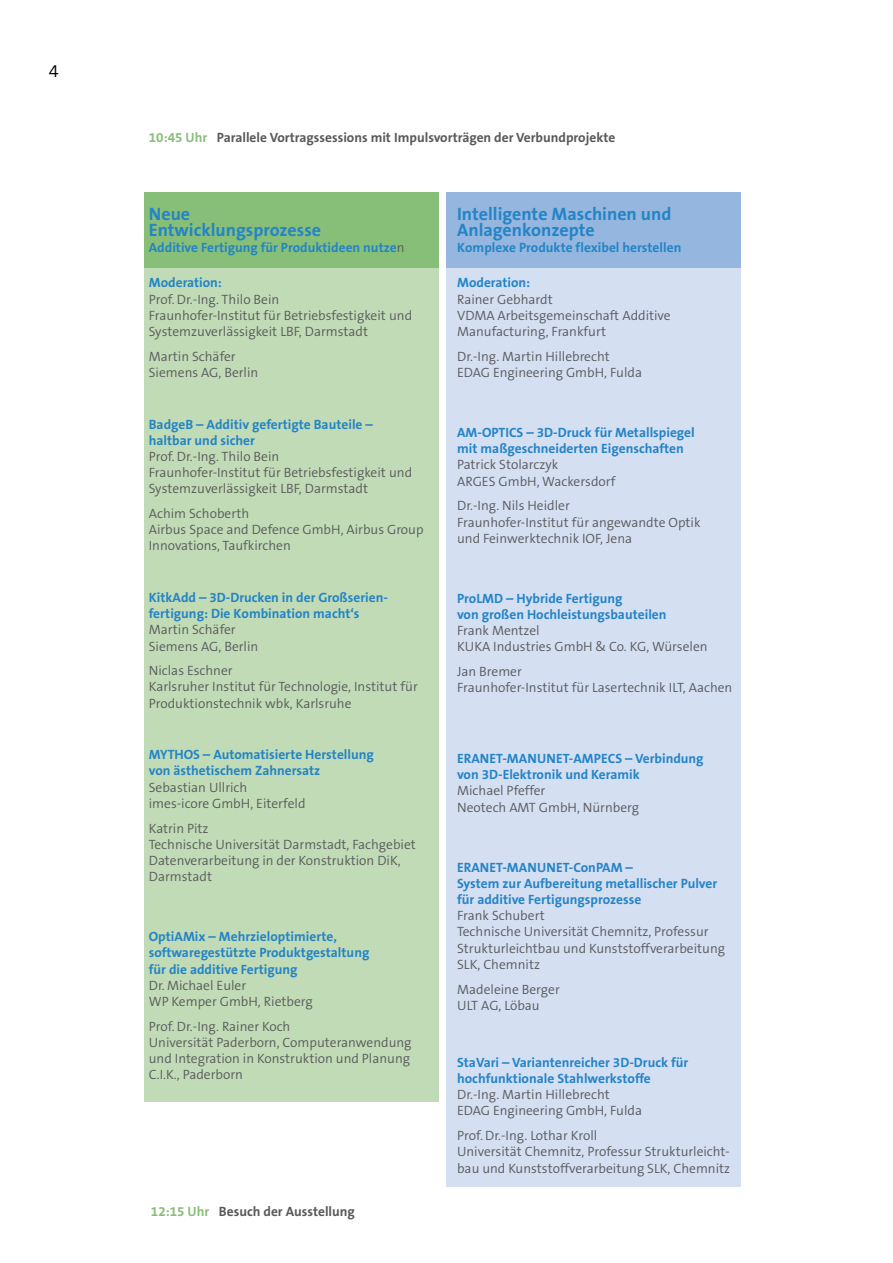
<style>
.page{position:relative;width:893px;height:1263px;background:#fff}
.page>*{position:absolute;margin:0;border:0;box-sizing:border-box;transform-origin:0 0}
.t1{font:700 18px/16.2px "The Sans B7";color:#2484c6}
.t2{font:300 18px "The Sans B4";color:#000}
.t3{font:300 13.5px/16.2px "The Sans B4";color:#58595b}
.t4{font:700 13.5px/16.2px "The Sans B7";color:#2484c6}
.t5{font:700 13.5px "The Sans B7";color:#58595b}
.s1{color:#87bf79}
.s2{font-family:"The Sans B4";font-weight:300;color:#58595b}
</style>
<div class="page">
<div style="left:145px;top:193px;width:294px;height:75px;background:#87bf79"></div>
<div style="left:446px;top:193px;width:295px;height:75px;background:#95b6df"></div>
<div style="left:145px;top:268px;width:294px;height:834px;background:#c1dbb6"></div>
<div style="left:446px;top:268px;width:295px;height:918px;background:#d4dff2"></div>
<h1 class="t2" style="left:49px;top:61px;width:11px">4</h1>
<p class="t5" style="left:149px;top:130px;width:468px"><span class="s1">10:45 Uhr</span> Parallele Vortragssessions mit Impulsvorträgen der Verbundprojekte</p>
<h1 class="t1" style="left:149px;top:206px;width:174px">Neue<br>Entwicklungsprozesse</h1>
<p class="t4" style="left:149px;top:240px;width:257px">Additive Fertigung für Produktideen nutze<span class="s2">n</span></p>
<p class="t4" style="left:149px;top:275px;width:75px">Moderation:</p>
<p class="t3" style="left:149px;top:292px;width:265px">Prof. Dr.-Ing. Thilo Bein<br>Fraunhofer-Institut für Betriebsfestigkeit und<br>Systemzuverlässigkeit LBF, Darmstadt</p>
<p class="t3" style="left:149px;top:349px;width:111px">Martin Schäfer<br>Siemens AG, Berlin</p>
<p class="t4" style="left:149px;top:416px;width:226px">BadgeB – Additiv gefertigte Bauteile – haltbar und sicher</p>
<p class="t3" style="left:149px;top:449px;width:265px">Prof. Dr.-Ing. Thilo Bein<br>Fraunhofer-Institut für Betriebsfestigkeit und<br>Systemzuverlässigkeit LBF, Darmstadt</p>
<p class="t3" style="left:149px;top:506px;width:276px">Achim Schoberth<br>Airbus Space and Defence GmbH, Airbus Group<br>Innovations, Taufkirchen</p>
<p class="t4" style="left:149px;top:590px;width:239px">KitkAdd – 3D-Drucken in der Großserien&shy;fertigung: Die Kombination macht‘s</p>
<p class="t3" style="left:149px;top:622px;width:111px">Martin Schäfer<br>Siemens AG, Berlin</p>
<p class="t3" style="left:149px;top:663px;width:270px">Niclas Eschner<br>Karlsruher Institut für Technologie, Institut für<br>Produktionstechnik wbk, Karlsruhe</p>
<p class="t4" style="left:149px;top:747px;width:227px">MYTHOS – Automatisierte Herstellung von ästhetischem Zahnersatz</p>
<p class="t3" style="left:149px;top:779px;width:158px">Sebastian Ullrich imes-icore GmbH, Eiterfeld</p>
<p class="t3" style="left:149px;top:820px;width:269px">Katrin Pitz<br>Technische Universität Darmstadt, Fachgebiet<br>Datenverarbeitung in der Konstruktion DiK,<br>Darmstadt</p>
<p class="t4" style="left:149px;top:929px;width:222px">OptiAMix – Mehrzieloptimierte, softwaregestützte Produktgestaltung für die additive Fertigung</p>
<p class="t3" style="left:149px;top:978px;width:165px">Dr. Michael Euler<br>WP Kemper GmbH, Rietberg</p>
<p class="t3" style="left:149px;top:1018px;width:264px">Prof. Dr.-Ing. Rainer Koch<br>Universität Paderborn, Computeranwendung und Integration in Konstruktion und Planung C.I.K., Paderborn</p>
<p class="t5" style="left:151px;top:1204px;width:205px"><span class="s1">12:15 Uhr</span> Besuch der Ausstellung</p>
<h1 class="t1" style="left:457px;top:206px;width:216px">Intelligente Maschinen und<br>Anlagenkonzepte</h1>
<p class="t4" style="left:457px;top:240px;width:226px">Komplexe Produkte flexibel herstellen</p>
<p class="t4" style="left:457px;top:275px;width:75px">Moderation:</p>
<p class="t3" style="left:457px;top:292px;width:215px">Rainer Gebhardt<br>VDMA Arbeitsgemeinschaft Additive<br>Manufacturing, Frankfurt</p>
<p class="t3" style="left:457px;top:349px;width:186px">Dr.-Ing. Martin Hillebrecht<br>EDAG Engineering GmbH, Fulda</p>
<p class="t4" style="left:457px;top:425px;width:239px">AM-OPTICS – 3D-Druck für Metallspiegel mit maßgeschneiderten Eigenschaften</p>
<p class="t3" style="left:457px;top:457px;width:160px">Patrick Stolarczyk<br>ARGES GmbH, Wackersdorf</p>
<p class="t3" style="left:457px;top:498px;width:245px">Dr.-Ing. Nils Heidler<br>Fraunhofer-Institut für angewandte Optik und Feinwerktechnik IOF, Jena</p>
<p class="t4" style="left:457px;top:590px;width:211px">ProLMD – Hybride Fertigung<br>von großen Hochleistungsbauteilen</p>
<p class="t3" style="left:457px;top:623px;width:252px">Frank Mentzel<br>KUKA Industries GmbH &amp; Co. KG, Würselen</p>
<p class="t3" style="left:457px;top:664px;width:277px">Jan Bremer<br>Fraunhofer-Institut für Lasertechnik ILT, Aachen</p>
<p class="t4" style="left:457px;top:751px;width:248px">ERANET-MANUNET-AMPECS – Verbindung von 3D-Elektronik und Keramik</p>
<p class="t3" style="left:457px;top:783px;width:183px">Michael Pfeffer<br>Neotech AMT GmbH, Nürnberg</p>
<p class="t4" style="left:457px;top:859px;width:262px">ERANET-MANUNET-ConPAM –<br>System zur Aufbereitung metallischer Pulver für additive Fertigungsprozesse</p>
<p class="t3" style="left:457px;top:908px;width:269px">Frank Schubert<br>Technische Universität Chemnitz, Professur<br>Strukturleichtbau und Kunststoffverarbeitung<br>SLK, Chemnitz</p>
<p class="t3" style="left:457px;top:981px;width:104px">Madeleine Berger<br>ULT AG, Löbau</p>
<p class="t4" style="left:457px;top:1054px;width:233px">StaVari – Variantenreicher 3D-Druck für hochfunktionale Stahlwerkstoffe</p>
<p class="t3" style="left:457px;top:1087px;width:186px">Dr.-Ing. Martin Hillebrecht<br>EDAG Engineering GmbH, Fulda</p>
<p class="t3" style="left:457px;top:1128px;width:275px">Prof. Dr.-Ing. Lothar Kroll<br>Universität Chemnitz, Professur Strukturleicht&shy;bau und Kunststoffverarbeitung SLK, Chemnitz</p>
</div>
